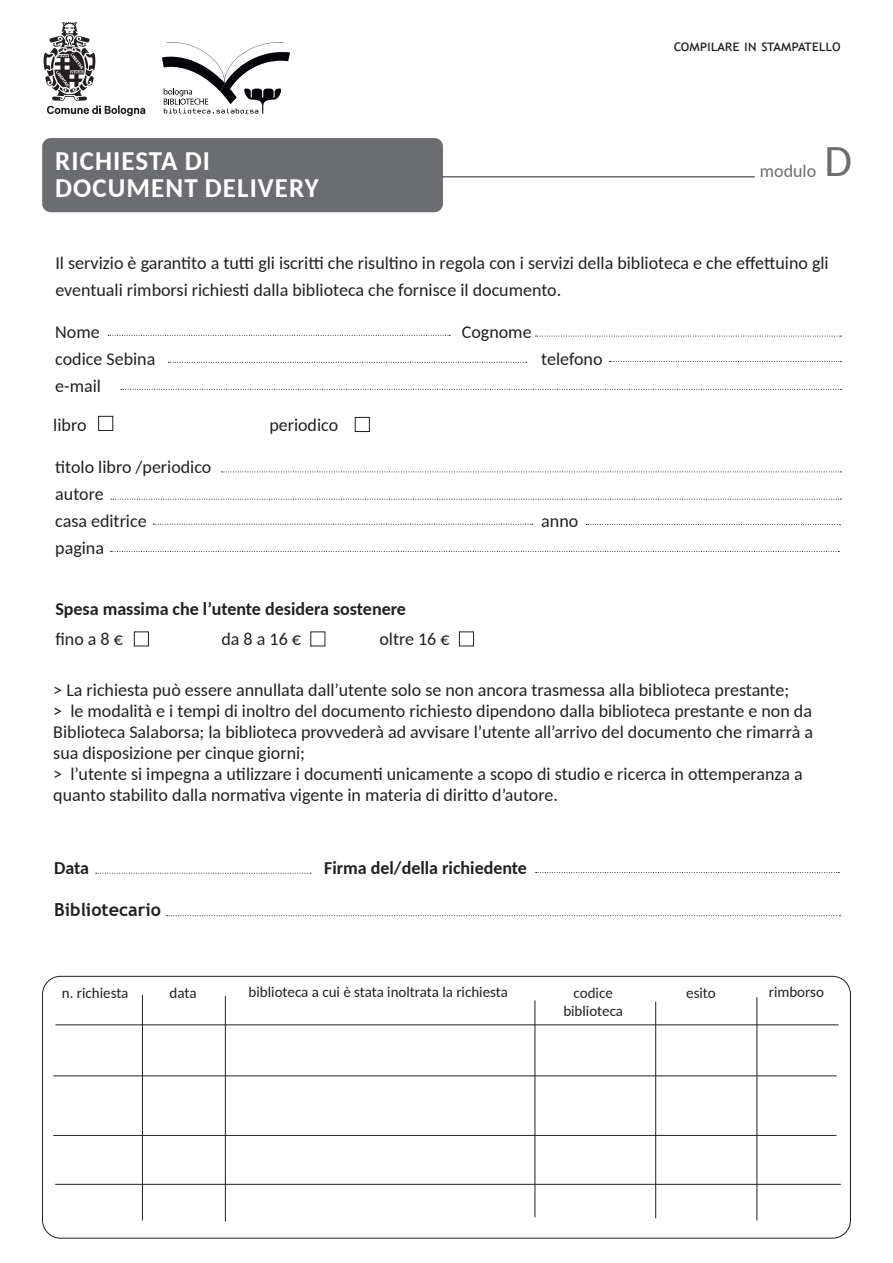
<style>
.page{position:relative;width:893px;height:1263px;background:#fff}
.page>*{position:absolute;margin:0;border:0;box-sizing:border-box;transform-origin:0 0}
.t1{font:45px "Carlito";color:#6c6d70}
.t2{font:700 27px "Carlito";letter-spacing:.04em;color:#fff}
.t3{font:18px/27px "Carlito";color:#231f20}
.t4{font:700 18px "Carlito";color:#231f20}
.t5{font:700 18px "Trebuchet MS";color:#231f20}
.t6{font:18px "Carlito";color:#6c6d70}
.t7{font:15px "Carlito";color:#231f20}
.t8{font:15px "Trebuchet MS";color:#231f20}
</style>
<div class="page">
<svg style="left:168px;top:362px;width:359px;height:1px"></svg>
<svg style="left:111px;top:499px;width:730px;height:1px"></svg>
<svg style="left:108px;top:335px;width:342px;height:1px"></svg>
<svg style="left:121px;top:389px;width:720px;height:1px"></svg>
<svg style="left:221px;top:471px;width:620px;height:1px"></svg>
<svg style="left:110px;top:551px;width:729px;height:1px"></svg>
<svg style="left:535px;top:336px;width:306px;height:1px"></svg>
<svg style="left:609px;top:361px;width:232px;height:1px"></svg>
<svg style="left:586px;top:524px;width:254px;height:1px"></svg>
<div style="left:134px;top:631px;width:15px;height:15px;border:1px solid #231f20"></div>
<div style="left:459px;top:631px;width:15px;height:15px;border:1px solid #231f20"></div>
<hr style="left:55px;top:1024px;width:784px;height:1px;background:#231f20">
<hr style="left:53px;top:1075px;width:783px;height:1px;background:#231f20">
<hr style="left:53px;top:1135px;width:783px;height:1px;background:#231f20">
<hr style="left:55px;top:1184px;width:786px;height:1px;background:#231f20">
<hr style="left:142px;top:995px;width:1px;height:225px;background:#231f20">
<hr style="left:225px;top:996px;width:1px;height:225px;background:#231f20">
<hr style="left:535px;top:1000px;width:1px;height:217px;background:#231f20">
<hr style="left:655px;top:1001px;width:1px;height:217px;background:#231f20">
<hr style="left:756px;top:997px;width:1px;height:223px;background:#231f20">
<div style="left:98px;top:416px;width:15px;height:15px;border:1px solid #231f20"></div>
<div style="left:355px;top:417px;width:15px;height:15px;border:1px solid #231f20"></div>
<svg style="left:153px;top:524px;width:380px;height:1px"></svg>
<svg style="left:536px;top:872px;width:303px;height:1px"></svg>
<svg style="left:96px;top:873px;width:215px;height:1px"></svg>
<svg style="left:167px;top:915px;width:673px;height:1px"></svg>
<div style="left:42px;top:138px;width:401px;height:74px;background:#6c6d70;border-radius:9px"></div>
<hr style="left:443px;top:177px;width:312px;height:1px;background:#231f20">
<svg style="left:44px;top:22px;width:101px;height:94px"></svg>
<img style="left:166px;top:42px;width:118px;height:10px">
<svg style="left:162px;top:52px;width:128px;height:61px"></svg>
<p class="t2" style="left:55px;top:142px;width:156px">RICHIESTA DI</p>
<p class="t2" style="left:55px;top:169px;width:265px">DOCUMENT DELIVERY</p>
<p class="t8" style="left:674px;top:36px;width:168px">compilare in stampatello</p>
<p class="t6" style="left:760px;top:158px;width:58px">modulo</p>
<p class="t1" style="left:824px;top:130px;width:29px">D</p>
<p class="t3" style="left:55px;top:249px;width:775px">Il servizio è garantito a tutti gli iscritti che risultino in regola con i servizi della biblioteca e che effettuino gli eventuali rimborsi richiesti dalla biblioteca che fornisce il documento.</p>
<p class="t3" style="left:55px;top:317px;width:46px">Nome</p>
<p class="t3" style="left:462px;top:317px;width:71px">Cognome</p>
<p class="t3" style="left:55px;top:344px;width:102px">codice Sebina</p>
<p class="t3" style="left:541px;top:344px;width:63px">telefono</p>
<p class="t3" style="left:55px;top:371px;width:47px">e-mail</p>
<p class="t3" style="left:53px;top:410px;width:35px">libro</p>
<p class="t3" style="left:269px;top:410px;width:70px">periodico</p>
<p class="t3" style="left:55px;top:452px;width:158px">titolo libro /periodico</p>
<p class="t3" style="left:55px;top:479px;width:50px">autore</p>
<p class="t3" style="left:55px;top:506px;width:93px">casa editrice</p>
<p class="t3" style="left:541px;top:506px;width:39px">anno</p>
<p class="t3" style="left:55px;top:533px;width:50px">pagina</p>
<p class="t4" style="left:55px;top:596px;width:352px">Spesa massima che l’utente desidera sostenere</p>
<p class="t3" style="left:55px;top:625px;width:69px">fino a 8 €</p>
<p class="t3" style="left:221px;top:625px;width:81px">da 8 a 16 €</p>
<p class="t3" style="left:379px;top:625px;width:72px">oltre 16 €</p>
<p class="t3" style="left:53px;top:676px;width:737px">&gt; La richiesta può essere annullata dall’utente solo se non ancora trasmessa alla biblioteca prestante;</p>
<p class="t3" style="left:53px;top:697px;width:760px">&gt; le modalità e i tempi di inoltro del documento richiesto dipendono dalla biblioteca prestante e non da</p>
<p class="t3" style="left:53px;top:721px;width:761px;line-height:21px">Biblioteca Salaborsa; la biblioteca provvederà ad avvisare l’utente all’arrivo del documento che rimarrà a sua disposizione per cinque giorni;</p>
<p class="t3" style="left:53px;top:760px;width:751px">&gt; l’utente si impegna a utilizzare i documenti unicamente a scopo di studio e ricerca in ottemperanza a</p>
<p class="t3" style="left:53px;top:781px;width:506px">quanto stabilito dalla normativa vigente in materia di diritto d’autore.</p>
<p class="t4" style="left:54px;top:855px;width:37px">Data</p>
<p class="t4" style="left:324px;top:855px;width:204px">Firma del/della richiedente</p>
<p class="t5" style="left:54px;top:898px;width:108px">Bibliotecario</p>
<p class="t7" style="left:62px;top:982px;width:68px">n. richiesta</p>
<p class="t7" style="left:170px;top:983px;width:28px">data</p>
<p class="t7" style="left:249px;top:981px;width:261px">biblioteca a cui è stata inoltrata la richiesta</p>
<p class="t7" style="left:686px;top:982px;width:31px">esito</p>
<p class="t7" style="left:769px;top:981px;width:57px">rimborso</p>
<p class="t7" style="left:574px;top:983px;width:41px">codice</p>
<p class="t7" style="left:563px;top:1001px;width:61px">biblioteca</p>
</div>
